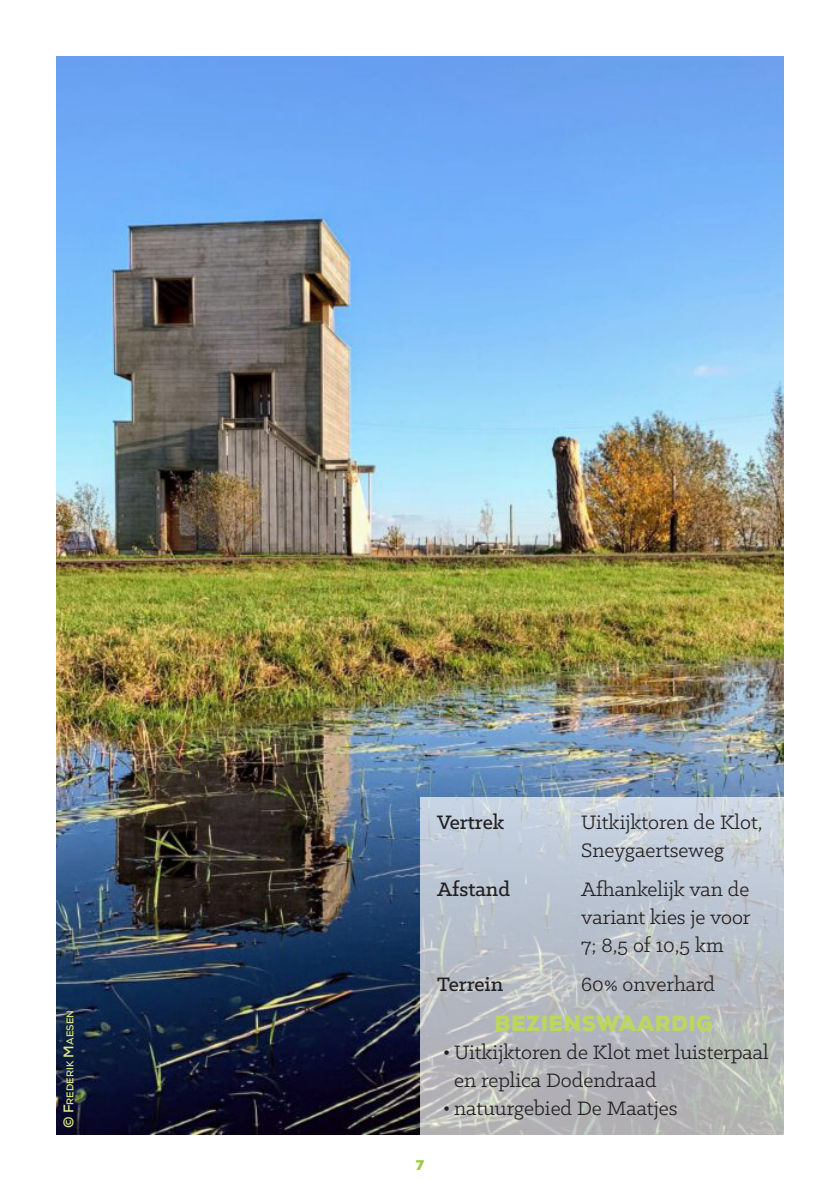
<style>
.page{position:relative;width:840px;height:1191px;background:#fff}
.page>*{position:absolute;margin:0;border:0;box-sizing:border-box;transform-origin:0 0}
.basis_tekst{font:22px/28px "Klinic Slab";color:#231f20}
.basis_tekst-2{font:500 22px "Klinic Slab";color:#231f20}
.tussentitel{font:900 22px "Nexa";letter-spacing:.015em;color:#bbd75e}
.t1{font:900 14px "Nexa";color:#99ca3b}
.t2{font:700 9.8px "Nexa";color:#dee687}
.s1{font-size:14px}
</style>
<div class="page">
<img style="left:57px;top:57px;width:725px;height:1077px">
<svg style="left:420px;top:797px;width:362px;height:337px;background:#bbc0c8"></svg>
<p class="t2" style="left:64px;top:1128px;width:119px;rotate:-90deg"><span class="s1">©</span> <span class="s1">F</span>rederi k <span class="s1">M</span>aesen</p>
<p class="basis_tekst-2" style="left:437px;top:807px;width:69px">Vertrek</p>
<p class="basis_tekst" style="left:581px;top:807px;width:183px">Uitkijktoren de Klot,<br>Sneygaertseweg</p>
<p class="basis_tekst-2" style="left:437px;top:875px;width:74px">Afstand</p>
<p class="basis_tekst" style="left:581px;top:874px;width:171px;text-align:justify">Afhankelijk van de variant kies je voor 7; 8,5 of 10,5 km</p>
<p class="basis_tekst-2" style="left:437px;top:970px;width:68px">Terrein</p>
<p class="basis_tekst" style="left:581px;top:970px;width:135px">60% onverhard</p>
<p class="tussentitel" style="left:494px;top:1009px;width:220px">BEZIENSWAARDIG</p>
<p class="basis_tekst" style="left:454px;top:1037px;width:316px;text-indent:-11px">• Uitkijktoren de Klot met luisterpaal en replica Dodendraad</p>
<p class="basis_tekst" style="left:442px;top:1093px;width:236px">• natuurgebied De Maatjes</p>
<p class="t1" style="left:415px;top:1155px;width:10px">7</p>
</div>
